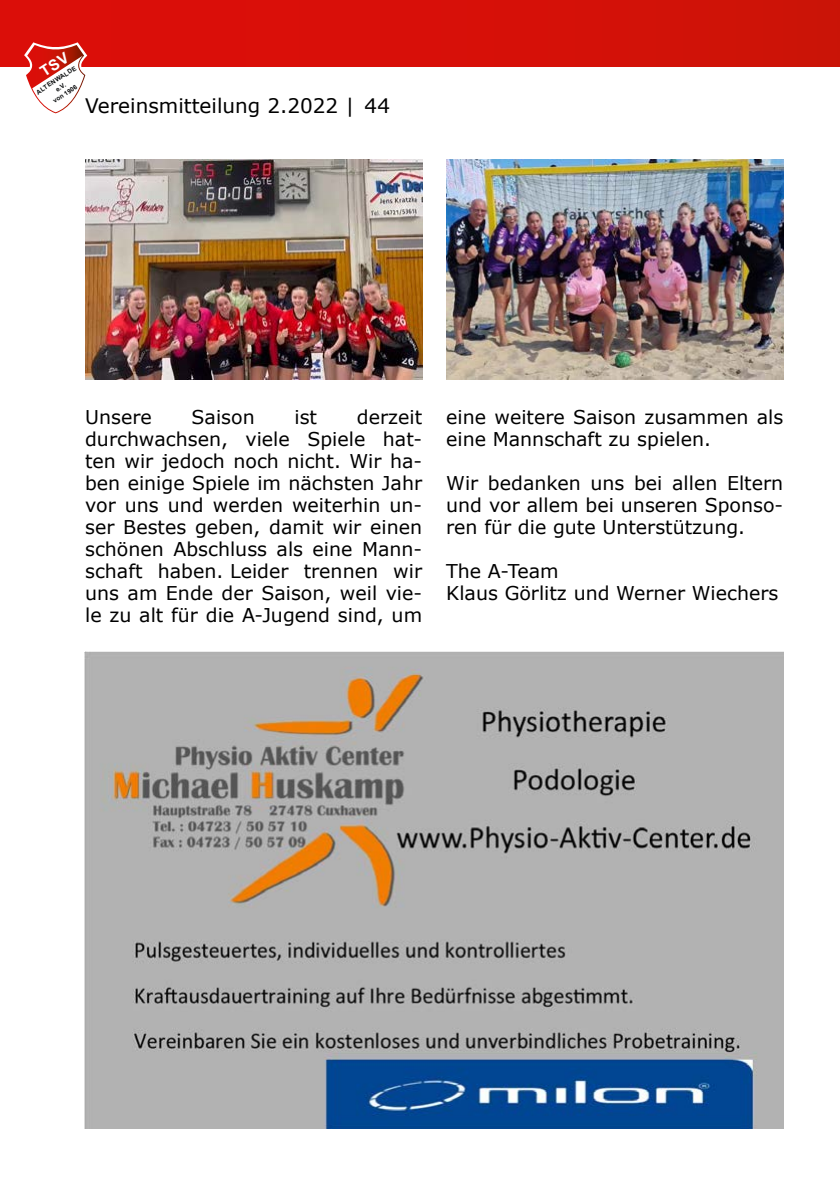
<style>
.page{position:relative;width:840px;height:1191px;background:#fff}
.page>*{position:absolute;margin:0;border:0;box-sizing:border-box;transform-origin:0 0}
.t1{font:20px "Verdana";color:#000}
.t2{font:19px/22px "Verdana";color:#000;text-align:justify}
.t3{font:700 6.4px/8.2px "Arial";color:#0e1011;text-align:center}
</style>
<div class="page">
<div style="left:0;top:0;width:839px;height:67px;background:#d80f09"></div>
<img style="left:85px;top:651px;width:698px;height:477px">
<img style="left:85px;top:160px;width:337px;height:219px">
<img style="left:446px;top:160px;width:336px;height:219px">
<svg style="left:24px;top:42px;width:63px;height:71px"></svg>
<p class="t3" style="left:35px;top:89px;width:48px;rotate:-33deg">ALTENWALDE e.V.<br>von 1906</p>
<p class="t1" style="left:85px;top:92px;width:306px">Vereinsmitteilung 2.2022 | 44</p>
<p class="t2" style="left:85px;top:406px;width:338px;text-indent:272px">derzeit durchwachsen, viele Spiele hat&shy;ten wir jedoch noch nicht. Wir ha&shy;ben einige Spiele im nächsten Jahr vor uns und werden weiterhin un&shy;ser Bestes geben, damit wir einen schönen Abschluss als eine Mann&shy;schaft haben. Leider trennen wir uns am Ende der Saison, weil vie&shy;le zu alt für die A-Jugend sind, um</p>
<p class="t2" style="left:446px;top:406px;width:338px">eine weitere Saison zusammen als eine Mannschaft zu spielen.</p>
<p class="t2" style="left:85px;top:406px;width:68px">Unsere</p>
<p class="t2" style="left:191px;top:406px;width:65px">Saison</p>
<p class="t2" style="left:294px;top:406px;width:24px">ist</p>
<p class="t2" style="left:446px;top:472px;width:338px">Wir bedanken uns bei allen Eltern und vor allem bei unseren Sponso&shy;ren für die gute Unterstützung.</p>
<p class="t2" style="left:446px;top:560px;width:333px">The A-Team<br>Klaus Görlitz und Werner Wiechers</p>
</div>
